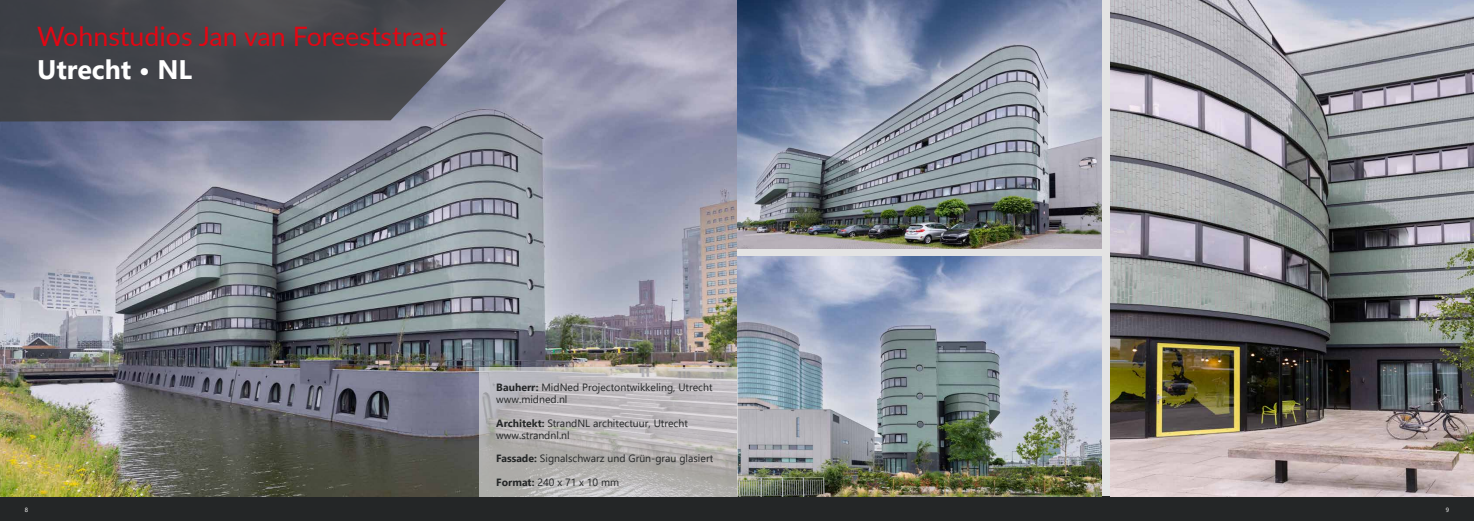
<style>
.page{position:relative;width:1474px;height:521px;background:#fff}
.page>*{position:absolute;margin:0;border:0;box-sizing:border-box;transform-origin:0 0}
.t1{font:26.78px "Lato";color:#e30613}
.t2{font:700 26.78px "Segoe UI";color:#fff}
.t3{font:10.5px/12.2px "Segoe UI";color:#242627}
.t4{font:6.12px "Segoe UI";color:#fff}
.s1{font-weight:700}
</style>
<div class="page">
<div style="left:0;top:496px;width:1473px;height:25px;background:#242627"></div>
<img style="left:0;top:0;width:737px;height:496px">
<svg style="left:0;top:0;width:513px;height:122px;fill:#45464b"></svg>
<img style="left:737px;top:0;width:364px;height:248px">
<img style="left:737px;top:256px;width:364px;height:240px">
<img style="left:1110px;top:0;width:363px;height:496px">
<svg style="left:479px;top:367px;width:259px;height:129px"></svg>
<h1 class="t1" style="left:37px;top:18px;width:412px">Wohnstudios Jan van Foreeststraat</h1>
<h1 class="t2" style="left:37px;top:44px;width:157px">Utrecht • NL</h1>
<p class="t3" style="left:496px;top:380px;width:218px"><span class="s1">Bauherr:</span> MidNed Projectontwikkeling, Utrecht www.midned.nl</p>
<p class="t3" style="left:496px;top:416px;width:193px"><span class="s1">Architekt:</span> StrandNL architectuur, Utrecht www.strandnl.nl</p>
<p class="t3" style="left:496px;top:451px;width:218px"><span class="s1">Fassade:</span> Signalschwarz und Grün-grau glasiert</p>
<p class="t3" style="left:496px;top:475px;width:124px"><span class="s1">Format:</span> 240 x 71 x 10 mm</p>
<p class="t4" style="left:25px;top:504px;width:5px">8</p>
<p class="t4" style="left:1445px;top:504px;width:5px">9</p>
</div>
